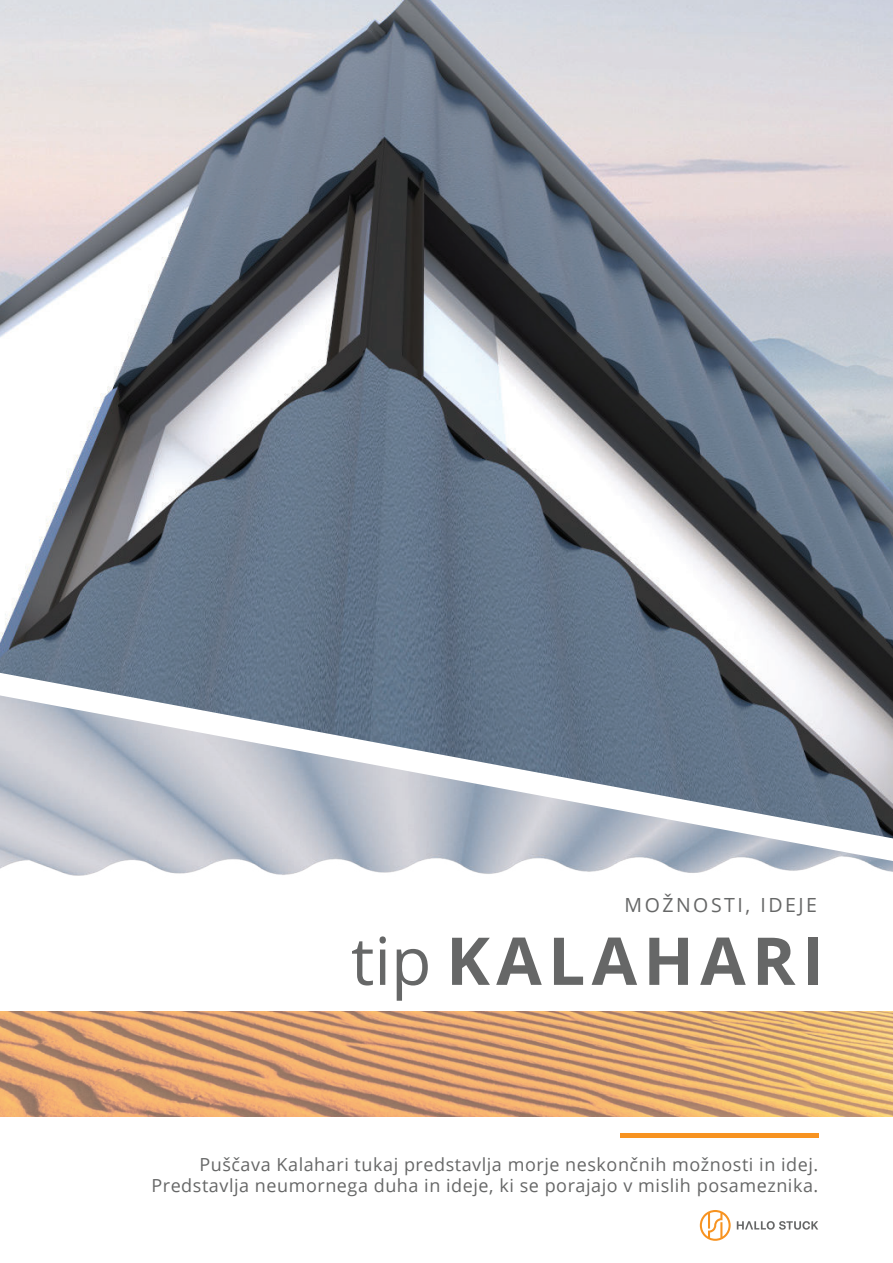
<style>
.page{position:relative;width:893px;height:1263px;background:#fff}
.page>*{position:absolute;margin:0;border:0;box-sizing:border-box;transform-origin:0 0}
.t1{font:700 66px "Open Sans";letter-spacing:.095em;color:#666767}
.t2{font:19.5px "Open Sans";letter-spacing:.13em;color:#666767}
.t3{font:18px/21.6px "Open Sans";letter-spacing:.03em;color:#666767;text-align:right}
.s1{font-weight:400}
</style>
<div class="page">
<img style="left:0;top:838px;width:893px;height:38px">
<img style="left:0;top:0;width:893px;height:838px">
<div style="left:620px;top:1133px;width:198px;height:5px;background:#f79321"></div>
<img style="left:0;top:1012px;width:893px;height:105px">
<svg style="left:700px;top:1210px;width:31px;height:31px"></svg>
<svg style="left:737px;top:1221px;width:81px;height:9px"></svg>
<p class="t2" style="left:625px;top:891px;width:194px">MOŽNOSTI, IDEJE</p>
<h1 class="t1" style="left:351px;top:923px;width:474px"><span class="s1">tip</span> KALAHARI</h1>
<p class="t3" style="left:151px;top:1153px;width:668px">Puščava Kalahari tukaj predstavlja morje neskončnih možnosti in idej.<br>Predstavlja neumornega duha in ideje, ki se porajajo v mislih posameznika.</p>
</div>
